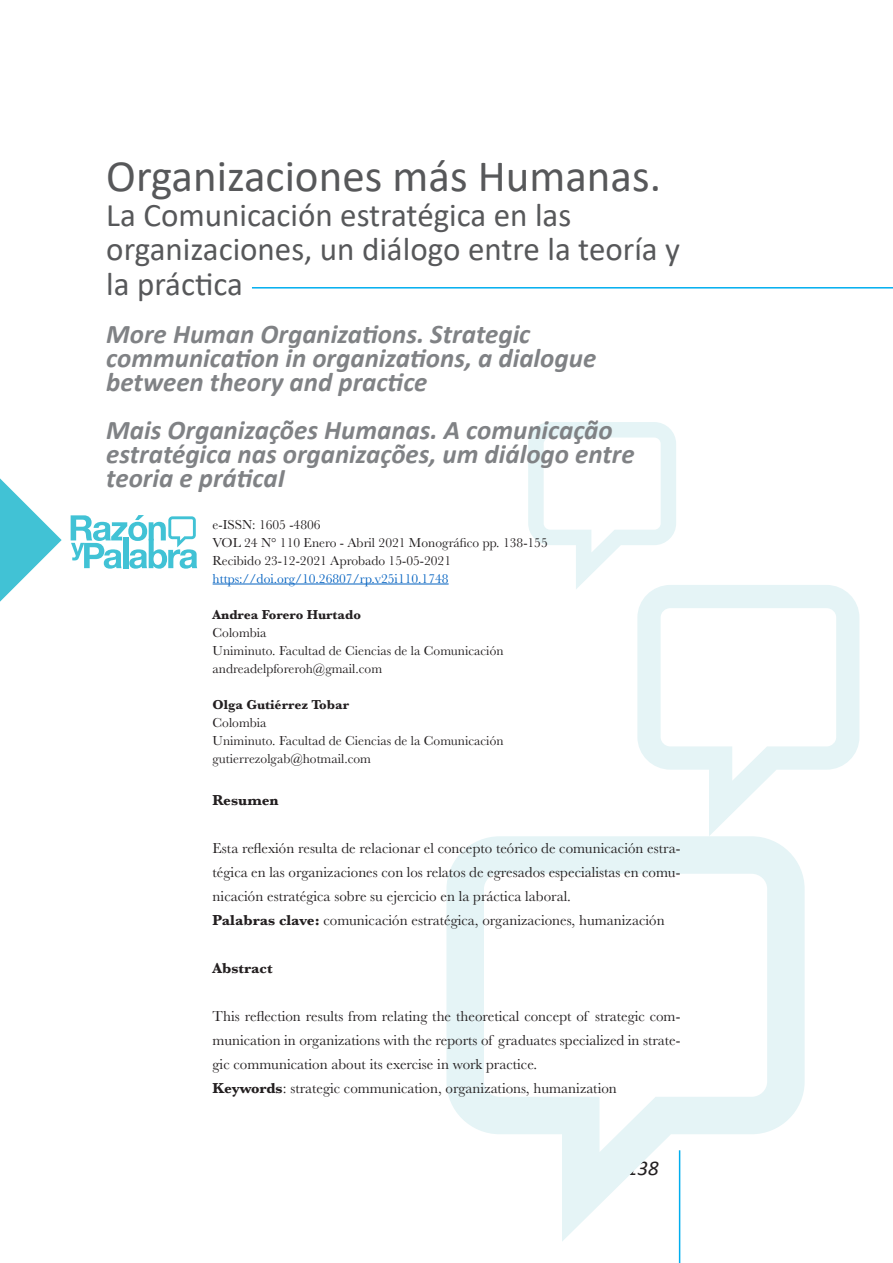
<style>
.page{position:relative;width:893px;height:1263px;background:#fff}
.page>*{position:absolute;margin:0;border:0;box-sizing:border-box;transform-origin:0 0}
.t1{font:45px "Calibri";color:#57585a}
.Subtitulo21{font:33px/34.5px "Calibri";color:#57585a}
.t2{font:italic 700 27px/24px "Calibri";color:#808285}
.t3{font:italic 21px "Calibri";color:#231f20}
.Resumen{font:15px/24px "Baskerville";color:#231f20;text-align:justify}
.Resumen-2{font:700 15px "Baskerville";color:#231f20}
.t4{font:13.5px "Baskerville";color:#231f20}
.t5{font:13.5px "Baskerville";color:#0563c1}
.t6{font:700 13.5px "Baskerville";color:#231f20}
.s1{font-weight:700}
</style>
<div class="page">
<hr style="left:679px;top:1150px;width:1px;height:113px;background:#00aeef">
<svg style="left:446px;top:836px;width:359px;height:406px"></svg>
<svg style="left:637px;top:585px;width:222px;height:251px"></svg>
<svg style="left:528px;top:422px;width:148px;height:167px"></svg>
<hr style="left:213px;top:584px;width:236px;height:1px;background:#0563c1">
<svg style="left:71px;top:515px;width:126px;height:54px"></svg>
<svg style="left:0;top:478px;width:62px;height:124px"></svg>
<hr style="left:252px;top:287px;width:641px;height:2px;background:#00aeef">
<h1 class="t1" style="left:106px;top:145px;width:556px">Organizaciones más Humanas.</h1>
<p class="Subtitulo21" style="left:106px;top:197px;width:575px">La Comunicación estratégica en las organizaciones, un diálogo entre la teoría y la práctica</p>
<h2 class="t2" style="left:106px;top:321px;width:491px">More Human Organizations. Strategic communication in organizations, a dialogue between theory and practice</h2>
<h2 class="t2" style="left:106px;top:417px;width:530px">Mais Organizações Humanas. A comunicação estratégica nas organizações, um diálogo entre teoria e práticaI</h2>
<h5 class="t4" style="left:213px;top:516px;width:110px">e-ISSN: 1605 -4806</h5>
<h5 class="t4" style="left:213px;top:534px;width:337px">VOL 24 N° 110 Enero - Abril 2021 Monográfico pp. 138-155</h5>
<h5 class="t4" style="left:213px;top:552px;width:240px">Recibido 23-12-2021 Aprobado 15-05-2021</h5>
<h5 class="t5" style="left:213px;top:570px;width:237px">https://doi.org/10.26807/rp.v25i110.1748</h5>
<h5 class="t6" style="left:213px;top:605px;width:150px">Andrea Forero Hurtado</h5>
<h5 class="t4" style="left:213px;top:624px;width:56px">Colombia</h5>
<h5 class="t4" style="left:213px;top:642px;width:292px">Uniminuto. Facultad de Ciencias de la Comunicación</h5>
<h5 class="t4" style="left:213px;top:660px;width:171px">andreadelpforeroh@gmail.com</h5>
<h5 class="t6" style="left:213px;top:695px;width:138px">Olga Gutiérrez Tobar</h5>
<h5 class="t4" style="left:213px;top:714px;width:56px">Colombia</h5>
<h5 class="t4" style="left:213px;top:732px;width:292px">Uniminuto. Facultad de Ciencias de la Comunicación</h5>
<h5 class="t4" style="left:213px;top:750px;width:160px">gutierrezolgab@hotmail.com</h5>
<p class="Resumen-2" style="left:213px;top:789px;width:67px">Resumen</p>
<p class="Resumen" style="left:213px;top:836px;width:469px">Esta reflexión resulta de relacionar el concepto teórico de comunicación estra&shy;tégica en las organizaciones con los relatos de egresados especialistas en comu&shy;nicación estratégica sobre su ejercicio en la práctica laboral.</p>
<p class="Resumen" style="left:213px;top:908px;width:454px"><span class="s1">Palabras clave:</span> comunicación estratégica, organizaciones, humanización</p>
<p class="Resumen-2" style="left:213px;top:957px;width:61px">Abstract</p>
<p class="Resumen" style="left:213px;top:1004px;width:469px">This reflection results from relating the theoretical concept of strategic com&shy;munication in organizations with the reports of graduates specialized in strate&shy;gic communication about its exercise in work practice.</p>
<p class="Resumen" style="left:213px;top:1076px;width:406px"><span class="s1">Keywords</span>: strategic communication, organizations, humanization</p>
<h3 class="t3" style="left:627px;top:1153px;width:33px">138</h3>
</div>
